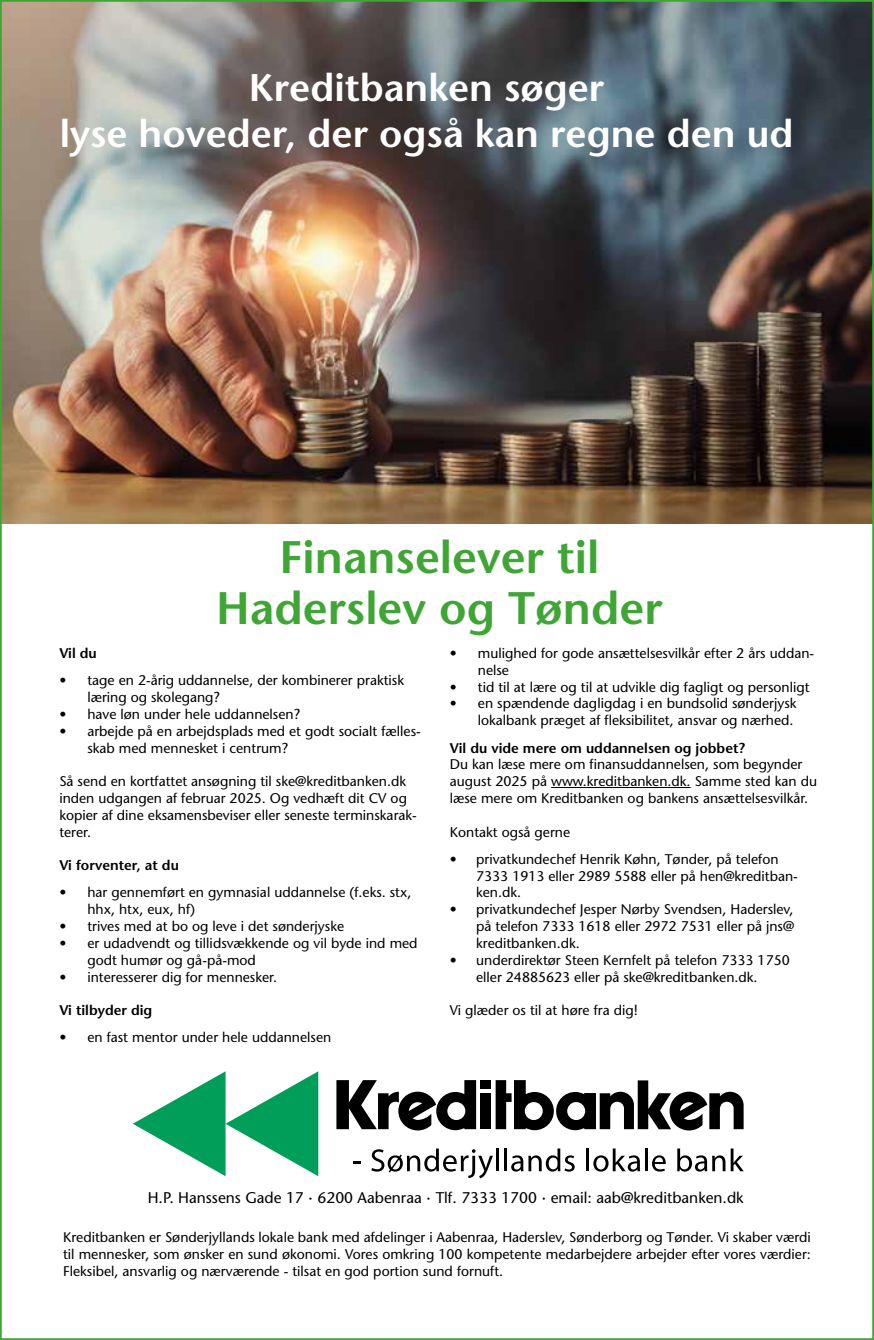
<style>
.page{position:relative;width:874px;height:1340px;background:#fff}
.page>*{position:absolute;margin:0;border:0;box-sizing:border-box;transform-origin:0 0}
.t1{font:600 45.5px/50.8px "Stone Sans LT";color:#3fa535;text-align:center}
.t2{font:600 38.5px/46.2px "Stone Sans LT";color:#fff;text-align:center}
.t3{font:15.4px "Stone Sans LT";color:#000}
.t4{font:14px/16.8px "Stone Sans LT";color:#000}
.t5{font:600 14px "Stone Sans LT";color:#000}
.s1{font-size:17.15px}
</style>
<div class="page">
<img style="left:3px;top:3px;width:867px;height:520px">
<hr style="left:551px;top:787px;width:139px;height:1px;background:#000">
<svg style="left:353px;top:1161px;width:8px;height:2px"></svg>
<svg style="left:371px;top:1148px;width:121px;height:30px"></svg>
<hr style="left:496px;top:1148px;width:2px;height:23px;background:#000">
<hr style="left:504px;top:1148px;width:3px;height:23px;background:#000">
<svg style="left:511px;top:1148px;width:63px;height:23px"></svg>
<hr style="left:586px;top:1148px;width:3px;height:23px;background:#000">
<svg style="left:593px;top:1148px;width:46px;height:23px"></svg>
<hr style="left:644px;top:1148px;width:3px;height:23px;background:#000">
<svg style="left:652px;top:1155px;width:13px;height:16px"></svg>
<svg style="left:677px;top:1148px;width:66px;height:23px"></svg>
<div style="left:480px;top:1080px;width:11px;height:8px;background:#000"></div>
<svg style="left:133px;top:1071px;width:185px;height:105px"></svg>
<div style="left:480px;top:1093px;width:11px;height:36px;background:#000"></div>
<svg style="left:336px;top:1080px;width:140px;height:50px"></svg>
<svg style="left:495px;top:1080px;width:248px;height:50px"></svg>
<h2 class="t2" style="left:60px;top:64px;width:735px">Kreditbanken søger<br>lyse hoveder, der også kan regne den ud</h2>
<h1 class="t1" style="left:216px;top:532px;width:448px">Finanselever til<br>Haderslev og Tønder</h1>
<p class="t5" style="left:59px;top:644px;width:39px">Vil du</p>
<p class="t4" style="left:87px;top:672px;width:318px;text-indent:-28px">• tage en 2-årig uddannelse, der kombinerer praktisk læring og skolegang?</p>
<p class="t4" style="left:59px;top:705px;width:242px">• have løn under hele uddannelsen?</p>
<p class="t4" style="left:87px;top:722px;width:335px;text-indent:-28px">• arbejde på en arbejdsplads med et godt socialt fælles&shy;skab med mennesket i centrum?</p>
<p class="t4" style="left:59px;top:773px;width:359px">Så send en kortfattet ansøgning til ske@kreditbanken.dk inden udgangen af februar 2025. Og vedhæft dit CV og kopier af dine eksamensbeviser eller seneste terminskarak&shy;terer.</p>
<p class="t5" style="left:59px;top:856px;width:121px">Vi forventer, at du</p>
<p class="t4" style="left:87px;top:884px;width:325px;text-indent:-28px">• har gennemført en gymnasial uddannelse (f.eks. stx, hhx, htx, eux, hf)</p>
<p class="t4" style="left:59px;top:917px;width:286px">• trives med at bo og leve i det sønderjyske</p>
<p class="t4" style="left:87px;top:934px;width:331px;text-indent:-28px">• er udadvendt og tillidsvækkende og vil byde ind med godt humør og gå-på-mod</p>
<p class="t4" style="left:59px;top:968px;width:219px">• interesserer dig for mennesker.</p>
<p class="t5" style="left:59px;top:1001px;width:94px">Vi tilbyder dig</p>
<p class="t4" style="left:59px;top:1029px;width:273px">• en fast mentor under hele uddannelsen</p>
<p class="t4" style="left:477px;top:644px;width:338px;text-indent:-28px">• mulighed for gode ansættelsesvilkår efter 2 års uddan&shy;nelse</p>
<p class="t4" style="left:449px;top:678px;width:361px">• tid til at lære og til at udvikle dig fagligt og personligt</p>
<p class="t4" style="left:449px;top:695px;width:348px;text-align:right">• en spændende dagligdag i en bundsolid sønderjysk lokalbank præget af fleksibilitet, ansvar og nærhed.</p>
<p class="t5" style="left:449px;top:739px;width:296px">Vil du vide mere om uddannelsen og jobbet?</p>
<p class="t4" style="left:449px;top:756px;width:368px">Du kan læse mere om finansuddannelsen, som begynder august 2025 på www.kreditbanken.dk. Samme sted kan du læse mere om Kreditbanken og bankens ansættelsesvilkår.</p>
<p class="t4" style="left:449px;top:823px;width:122px">Kontakt også gerne</p>
<p class="t4" style="left:476px;top:850px;width:323px;text-indent:-26px">• privatkundechef Henrik Køhn, Tønder, på telefon<br>7333 1913 eller 2989 5588 eller på hen@kreditban&shy;ken.dk.</p>
<p class="t4" style="left:476px;top:901px;width:319px;text-align:justify;text-indent:-26px">• privatkundechef Jesper Nørby Svendsen, Haderslev, på telefon 7333 1618 eller 2972 7531 eller på jns@ kreditbanken.dk.</p>
<p class="t4" style="left:449px;top:951px;width:341px;text-align:center">• underdirektør Steen Kernfelt på telefon 7333 1750 eller 24885623 eller på ske@kreditbanken.dk.</p>
<p class="t4" style="left:449px;top:1001px;width:189px">Vi glæder os til at høre fra dig!</p>
<p class="t3" style="left:148px;top:1188px;width:597px">H.P. Hanssens Gade 17 <span class="s1">·</span> 6200 Aabenraa <span class="s1">·</span> Tlf. 7333 1700 <span class="s1">·</span> email: aab@kreditbanken.dk</p>
<p class="t4" style="left:63px;top:1229px;width:749px;text-align:justify">Kreditbanken er Sønderjyllands lokale bank med afdelinger i Aabenraa, Haderslev, Sønderborg og Tønder. Vi skaber værdi til mennesker, som ønsker en sund økonomi. Vores omkring 100 kompetente medarbejdere arbejder efter vores værdier:<br>Fleksibel, ansvarlig og nærværende - tilsat en god portion sund fornuft.</p>
</div>
